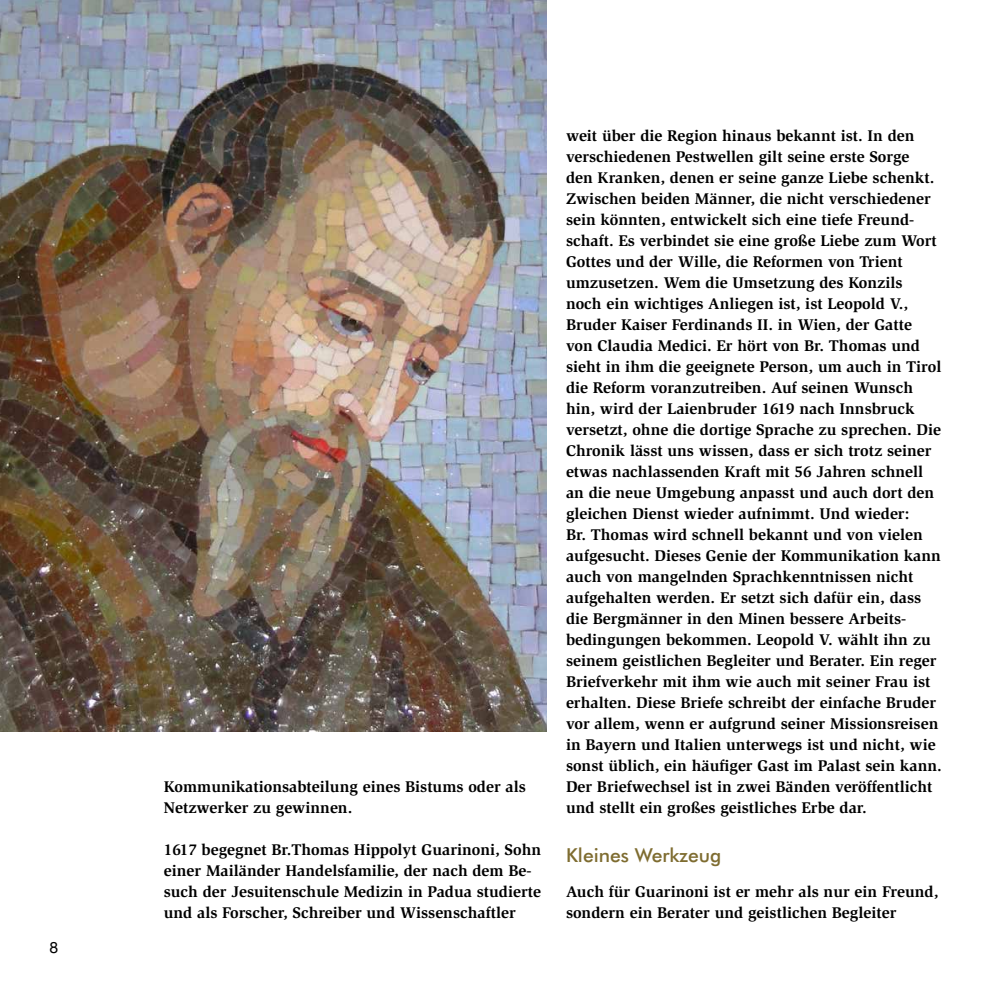
<style>
.page{position:relative;width:993px;height:993px;background:#fff}
.page>*{position:absolute;margin:0;border:0;box-sizing:border-box;transform-origin:0 0}
.t1{font:500 19.25px "Futura BT";color:#7e6c30}
.t2{font:700 15.92px/21px "Slimbach Std";color:#000}
.t3{font:15.75px "Helvetica Neue";color:#000}
</style>
<div class="page">
<img style="left:0;top:0;width:546px;height:731px">
<p class="t3" style="left:50px;top:936px;width:10px">8</p>
<p class="t2" style="left:164px;top:776px;width:363px">Kommunikationsabteilung eines Bistums oder als<br>Netzwerker zu gewinnen.</p>
<p class="t2" style="left:164px;top:839px;width:379px">1617 begegnet Br.Thomas Hippolyt Guarinoni, Sohn einer Mailänder Handelsfamilie, der nach dem Be&shy;such der Jesuitenschule Medizin in Padua studierte und als Forscher, Schreiber und Wissenschaftler</p>
<p class="t2" style="left:566px;top:125px;width:377px">weit über die Region hinaus bekannt ist. In den verschiedenen Pestwellen gilt seine erste Sorge<br>den Kranken, denen er seine ganze Liebe schenkt.<br>Zwischen beiden Männer, die nicht verschiedener sein könnten, entwickelt sich eine tiefe Freund&shy;schaft. Es verbindet sie eine große Liebe zum Wort Gottes und der Wille, die Reformen von Trient umzusetzen. Wem die Umsetzung des Konzils noch ein wichtiges Anliegen ist, ist Leopold V., Bruder Kaiser Ferdinands II. in Wien, der Gatte von Claudia Medici. Er hört von Br. Thomas und sieht in ihm die geeignete Person, um auch in Tirol die Reform voranzutreiben. Auf seinen Wunsch hin, wird der Laienbruder 1619 nach Innsbruck versetzt, ohne die dortige Sprache zu sprechen. Die Chronik lässt uns wissen, dass er sich trotz seiner etwas nachlassenden Kraft mit 56 Jahren schnell an die neue Umgebung anpasst und auch dort den gleichen Dienst wieder aufnimmt. Und wieder:<br>Br. Thomas wird schnell bekannt und von vielen aufgesucht. Dieses Genie der Kommunikation kann auch von mangelnden Sprachkenntnissen nicht aufgehalten werden. Er setzt sich dafür ein, dass die Bergmänner in den Minen bessere Arbeits&shy;bedingungen bekommen. Leopold V. wählt ihn zu seinem geistlichen Begleiter und Berater. Ein reger Briefverkehr mit ihm wie auch mit seiner Frau ist erhalten. Diese Briefe schreibt der einfache Bruder vor allem, wenn er aufgrund seiner Missionsreisen in Bayern und Italien unterwegs ist und nicht, wie sonst üblich, ein häufiger Gast im Palast sein kann.<br>Der Briefwechsel ist in zwei Bänden veröffentlicht und stellt ein großes geistliches Erbe dar.</p>
<p class="t1" style="left:566px;top:843px;width:157px">Kleines Werkzeug</p>
<p class="t2" style="left:566px;top:881px;width:374px">Auch für Guarinoni ist er mehr als nur ein Freund, sondern ein Berater und geistlichen Begleiter</p>
</div>
